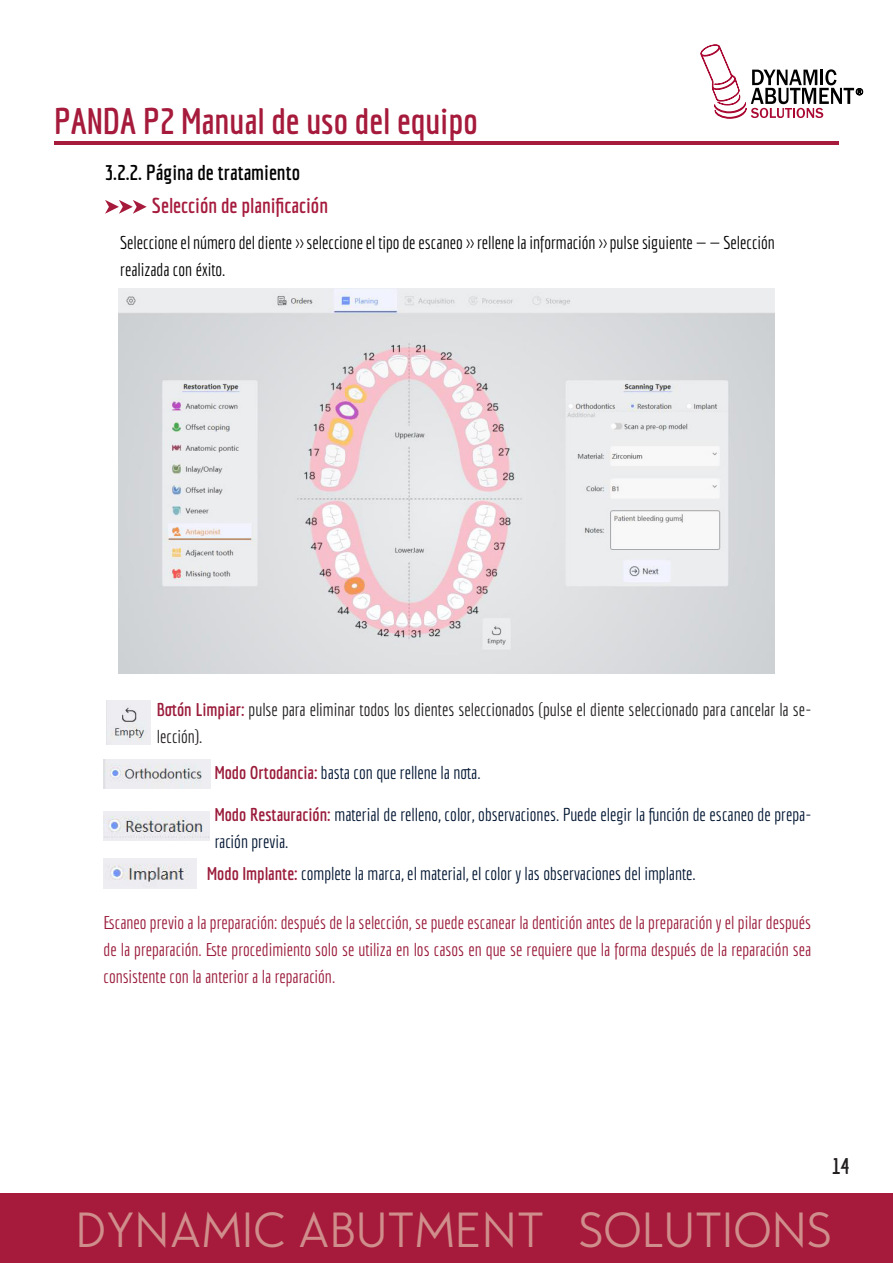
<style>
.page{position:relative;width:893px;height:1263px;background:#fff}
.page>*{position:absolute;margin:0;border:0;box-sizing:border-box;transform-origin:0 0}
.t1{font:42.3px "Edelsans";color:#cf8e8b}
.t2{font:700 36px "Economica";color:#a61a3b}
.t3{font:700 22.5px "Economica";color:#231f20}
.t4{font:700 21px "Economica";color:#000001}
.t5{font:700 21px "Economica";color:#a61b3d}
.t6{font:18px/27px "Economica";color:#9a1b3a;text-align:justify}
.t7{font:18px/27px "Economica";color:#011531}
.t8{font:18px/27px "Economica";color:#000001}
.t9{font:18px/27px "Economica";color:#231f20}
.s1{font-weight:700;color:#9a1b3a}
</style>
<div class="page">
<svg style="left:700px;top:44px;width:163px;height:75px"></svg>
<div style="left:0;top:1193px;width:893px;height:70px;background:#a61a3b"></div>
<hr style="left:54px;top:142px;width:785px;height:3px;background:#a61a3b">
<img style="left:119px;top:289px;width:656px;height:384px">
<svg style="left:105px;top:200px;width:42px;height:14px"></svg>
<img style="left:106px;top:700px;width:45px;height:44px">
<img style="left:104px;top:759px;width:106px;height:30px">
<img style="left:104px;top:811px;width:106px;height:30px">
<img style="left:104px;top:859px;width:92px;height:29px">
<h2 class="t2" style="left:54px;top:100px;width:425px">PANDA P2 Manual de uso del equipo</h2>
<p class="t4" style="left:105px;top:160px;width:197px">3.2.2. Página de tratamiento</p>
<p class="t5" style="left:152px;top:194px;width:178px">Selección de planificación</p>
<p class="t8" style="left:120px;top:229px;width:656px">Seleccione el número del diente &gt;&gt; seleccione el tipo de escaneo &gt;&gt; rellene la información &gt;&gt; pulse siguiente — — Selección realizada con éxito.</p>
<p class="t9" style="left:157px;top:696px;width:656px"><span class="s1">Botón Limpiar:</span> pulse para eliminar todos los dientes seleccionados (pulse el diente seleccionado para cancelar la se&shy;lección).</p>
<p class="t7" style="left:215px;top:759px;width:267px"><span class="s1">Modo Ortodancia:</span> basta con que rellene la nota.</p>
<p class="t7" style="left:215px;top:801px;width:598px"><span class="s1">Modo Restauración:</span> material de relleno, color, observaciones. Puede elegir la función de escaneo de prepa&shy;ración previa.</p>
<p class="t7" style="left:207px;top:860px;width:490px"><span class="s1">Modo Implante:</span> complete la marca, el material, el color y las observaciones del implante.</p>
<p class="t6" style="left:104px;top:908px;width:709px">Escaneo previo a la preparación: después de la selección, se puede escanear la dentición antes de la preparación y el pilar después de la preparación. Este procedimiento solo se utiliza en los casos en que se requiere que la forma después de la reparación sea consistente con la anterior a la reparación.</p>
<p class="t3" style="left:831px;top:1153px;width:20px">14</p>
<h1 class="t1" style="left:76px;top:1205px;width:757px">DYNAMIC ABUTMENT SOLUTIONS</h1>
</div>
